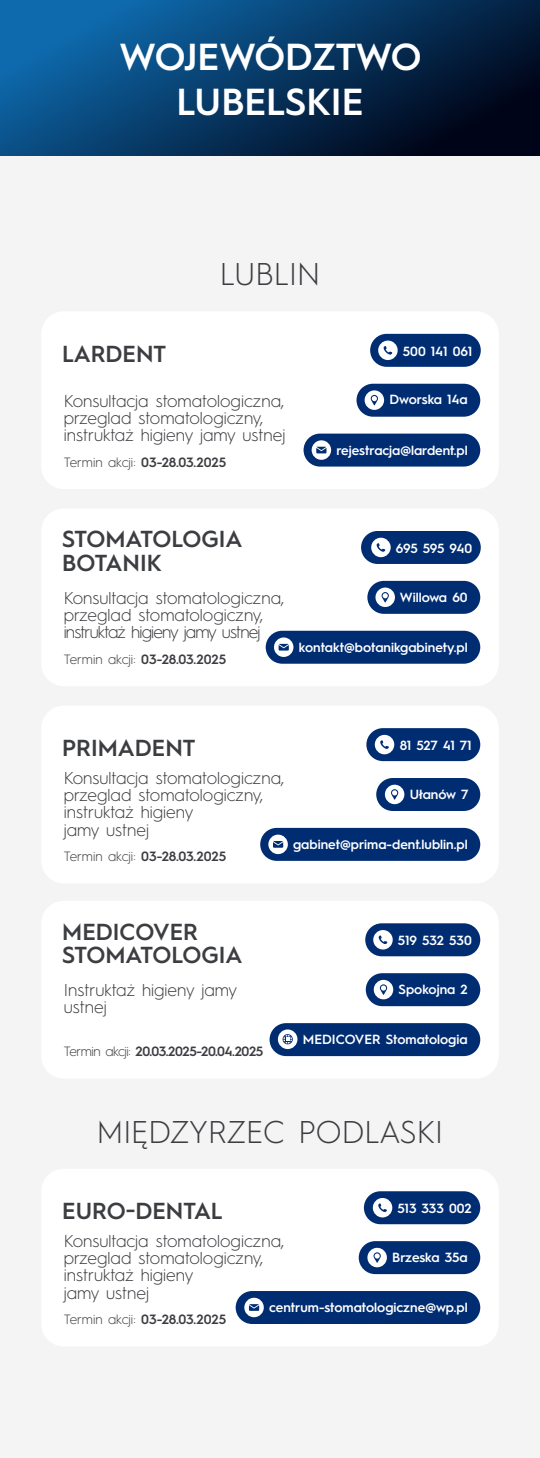
<style>
.page{position:relative;width:540px;height:1458px;background:#fff}
.page>*{position:absolute;margin:0;border:0;box-sizing:border-box;transform-origin:0 0}
.t1{font:600 37.72px/45.2px "Hurme Geometric Sans 1";color:#fff;text-align:center}
.t2{font:300 31.5px "Hurme Geometric Sans 1";color:#3c3d41}
.t3{font:600 23.25px/23.2px "Hurme Geometric Sans 1";color:#3c3d41}
.t4{font:300 17.25px/17.2px "Hurme Geometric Sans 1";color:#3c3d41}
.t5{font:600 13.5px "Hurme Geometric Sans 1";color:#3c3d41}
.t6{font:600 13.5px "Hurme Geometric Sans 1";letter-spacing:-.03em;color:#3c3d41}
.t7{font:600 13.35px "Hurme Geometric Sans 1";color:#fff}
.t8{font:600 13.35px "Hurme Geometric Sans 1";letter-spacing:-.02em;color:#fff}
.s1{font-weight:300}
</style>
<div class="page">
<svg style="left:0;top:0;width:540px;height:157px;background:#083964"></svg>
<div style="left:0;top:157px;width:540px;height:1301px;background:#f4f4f4"></div>
<div style="left:41px;top:311px;width:458px;height:178px;background:#fff;border-radius:22px"></div>
<div style="left:370px;top:334px;width:111px;height:33px;background:#002d72;border-radius:16px"></div>
<div style="left:304px;top:433px;width:176px;height:33px;background:#002d72;border-radius:16px"></div>
<svg style="left:378px;top:340px;width:20px;height:20px"></svg>
<div style="left:357px;top:384px;width:123px;height:33px;background:#002d72;border-radius:16px"></div>
<svg style="left:365px;top:390px;width:19px;height:20px"></svg>
<svg style="left:312px;top:440px;width:19px;height:20px"></svg>
<div style="left:41px;top:508px;width:458px;height:178px;background:#fff;border-radius:22px"></div>
<div style="left:361px;top:531px;width:120px;height:33px;background:#002d72;border-radius:16px"></div>
<div style="left:266px;top:631px;width:214px;height:33px;background:#002d72;border-radius:16px"></div>
<svg style="left:371px;top:538px;width:20px;height:19px"></svg>
<div style="left:367px;top:581px;width:113px;height:33px;background:#002d72;border-radius:16px"></div>
<svg style="left:375px;top:587px;width:20px;height:20px"></svg>
<svg style="left:274px;top:637px;width:19px;height:20px"></svg>
<div style="left:41px;top:705px;width:458px;height:178px;background:#fff;border-radius:22px"></div>
<div style="left:366px;top:728px;width:114px;height:33px;background:#002d72;border-radius:16px"></div>
<div style="left:260px;top:828px;width:220px;height:33px;background:#002d72;border-radius:16px"></div>
<svg style="left:375px;top:735px;width:19px;height:19px"></svg>
<div style="left:376px;top:778px;width:104px;height:33px;background:#002d72;border-radius:16px"></div>
<svg style="left:385px;top:784px;width:19px;height:20px"></svg>
<svg style="left:268px;top:834px;width:20px;height:20px"></svg>
<div style="left:41px;top:901px;width:458px;height:177px;background:#fff;border-radius:22px"></div>
<div style="left:365px;top:923px;width:115px;height:33px;background:#002d72;border-radius:16px"></div>
<svg style="left:373px;top:930px;width:20px;height:19px"></svg>
<div style="left:366px;top:973px;width:114px;height:33px;background:#002d72;border-radius:16px"></div>
<svg style="left:374px;top:980px;width:19px;height:19px"></svg>
<div style="left:270px;top:1023px;width:210px;height:33px;background:#002d72;border-radius:16px"></div>
<svg style="left:278px;top:1029px;width:19px;height:20px"></svg>
<div style="left:41px;top:1168px;width:458px;height:178px;background:#fff;border-radius:22px"></div>
<div style="left:364px;top:1191px;width:116px;height:33px;background:#002d72;border-radius:16px"></div>
<div style="left:236px;top:1291px;width:244px;height:33px;background:#002d72;border-radius:16px"></div>
<svg style="left:373px;top:1198px;width:19px;height:19px"></svg>
<div style="left:359px;top:1241px;width:121px;height:33px;background:#002d72;border-radius:16px"></div>
<svg style="left:367px;top:1247px;width:20px;height:20px"></svg>
<svg style="left:244px;top:1297px;width:20px;height:20px"></svg>
<h1 class="t1" style="left:120px;top:32px;width:304px">WOJEWÓDZTWO<br>LUBELSKIE</h1>
<h2 class="t2" style="left:220px;top:253px;width:102px">LUBLIN</h2>
<h3 class="t3" style="left:62px;top:340px;width:105px">LARDENT</h3>
<p class="t4" style="left:64px;top:391px;width:223px">Konsultacja stomatologiczna, przeglad stomatologiczny, instruktaż higieny jamy ustnej</p>
<p class="t5" style="left:64px;top:452px;width:164px"><span class="s1">Termin akcji:</span> 03-28.03.2025</p>
<p class="t7" style="left:403px;top:342px;width:71px">500 141 061</p>
<p class="t7" style="left:390px;top:390px;width:80px">Dworska 14a</p>
<p class="t7" style="left:337px;top:440px;width:133px">rejestracja@lardent.pl</p>
<h3 class="t3" style="left:62px;top:526px;width:182px">STOMATOLOGIA<br>BOTANIK</h3>
<p class="t4" style="left:64px;top:588px;width:222px">Konsultacja stomatologiczna, przeglad stomatologiczny, instruktaż higieny jamy ustnej</p>
<p class="t5" style="left:64px;top:649px;width:164px"><span class="s1">Termin akcji:</span> 03-28.03.2025</p>
<p class="t8" style="left:396px;top:539px;width:78px">695 595 940</p>
<p class="t7" style="left:400px;top:587px;width:69px">Willowa 60</p>
<p class="t7" style="left:299px;top:638px;width:170px">kontakt@botanikgabinety.pl</p>
<h3 class="t3" style="left:62px;top:735px;width:135px">PRIMADENT</h3>
<p class="t4" style="left:64px;top:768px;width:222px">Konsultacja stomatologiczna, przeglad stomatologiczny, instruktaż higieny<br>jamy ustnej</p>
<p class="t5" style="left:64px;top:846px;width:164px"><span class="s1">Termin akcji:</span> 03-28.03.2025</p>
<p class="t7" style="left:400px;top:736px;width:74px">81 527 41 71</p>
<p class="t7" style="left:410px;top:784px;width:60px">Ułanów 7</p>
<p class="t7" style="left:293px;top:835px;width:176px">gabinet@prima-dent.lublin.pl</p>
<h3 class="t3" style="left:62px;top:918px;width:182px">MEDICOVER<br>STOMATOLOGIA</h3>
<p class="t4" style="left:64px;top:980px;width:175px">Instruktaż higieny jamy ustnej</p>
<p class="t6" style="left:64px;top:1042px;width:201px"><span class="s1">Termin akcji:</span> 20.03.2025-20.04.2025</p>
<p class="t7" style="left:398px;top:931px;width:75px">519 532 530</p>
<p class="t7" style="left:399px;top:980px;width:71px">Spokojna 2</p>
<p class="t7" style="left:303px;top:1030px;width:166px">MEDICOVER Stomatologia</p>
<h2 class="t2" style="left:97px;top:1110px;width:348px">MIĘDZYRZEC PODLASKI</h2>
<h3 class="t3" style="left:62px;top:1198px;width:162px">EURO-DENTAL</h3>
<p class="t4" style="left:64px;top:1231px;width:222px">Konsultacja stomatologiczna, przeglad stomatologiczny, instruktaż higieny<br>jamy ustnej</p>
<p class="t7" style="left:398px;top:1199px;width:76px">513 333 002</p>
<p class="t7" style="left:392px;top:1247px;width:77px">Brzeska 35a</p>
<p class="t7" style="left:269px;top:1298px;width:200px">centrum-stomatologiczne@wp.pl</p>
<p class="t5" style="left:64px;top:1309px;width:164px"><span class="s1">Termin akcji:</span> 03-28.03.2025</p>
</div>
